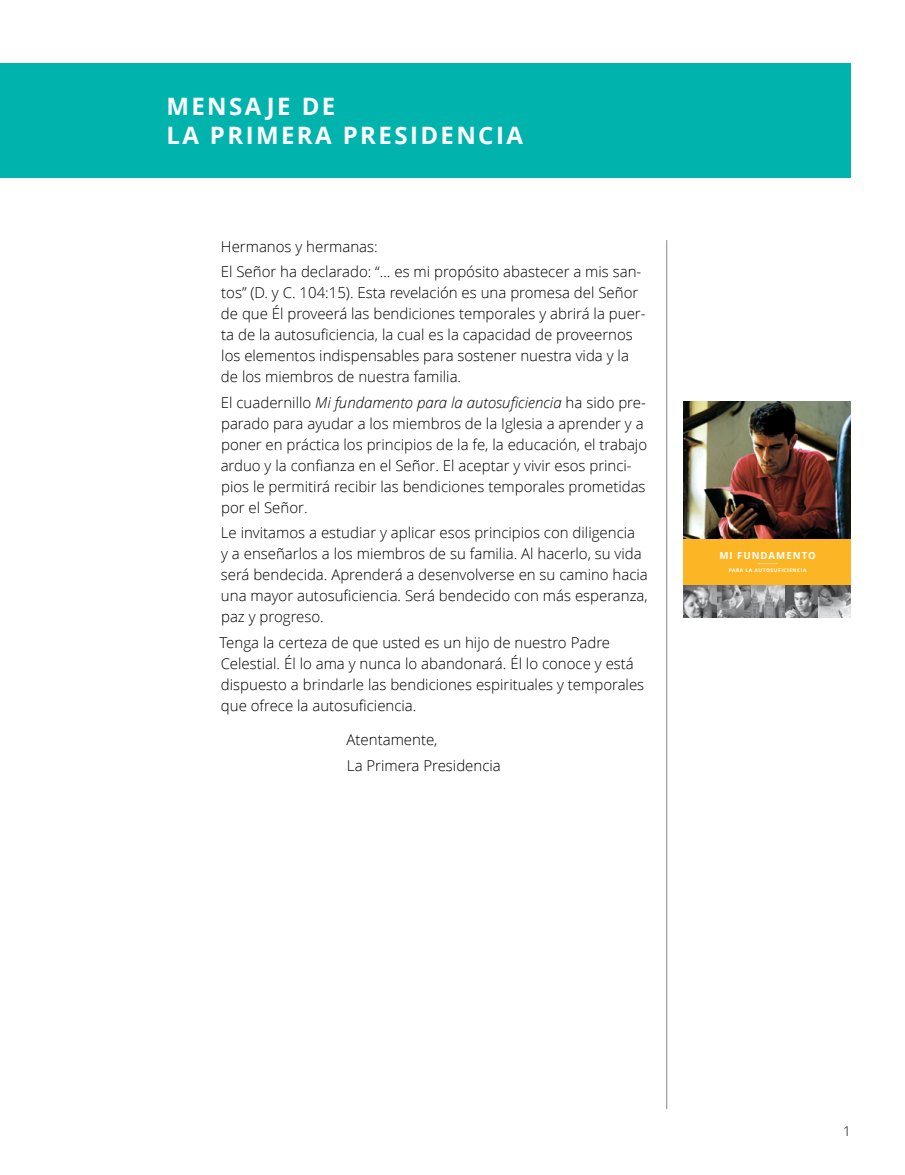
<style>
.page{position:relative;width:905px;height:1175px;background:#fff}
.page>*{position:absolute;margin:0;border:0;box-sizing:border-box;transform-origin:0 0}
.para_CHAP-titlewhite{font:700 24px/28.8px "Zoramlds Lat";letter-spacing:.1em;color:#fff}
.para_p1{font:300 15px/21px "Zoramlds Lat";color:#000}
.para_parasignature{font:300 15px "Zoramlds Lat";color:#000}
.para_parasignaturefi{font:300 15px "Zoramlds Lat";color:#000}
.para_folio{font:300 13.5px "Zoramlds Lat";color:#000}
.t1{font:700 9.75px "Zoramlds Lat";letter-spacing:.1em;color:#fff}
.t2{font:700 4.95px "Zoramlds Lat";letter-spacing:.1em;color:#fff}
.s1{font-style:italic}
</style>
<div class="page">
<div style="left:0;top:63px;width:850px;height:115px;background:#00b4ad"></div>
<hr style="left:666px;top:240px;width:1px;height:868px;background:#848787">
<img style="left:684px;top:585px;width:166px;height:32px">
<div style="left:684px;top:538px;width:166px;height:47px;background:#fcb525"></div>
<img style="left:684px;top:401px;width:166px;height:137px">
<svg style="left:757px;top:563px;width:20px;height:1px"></svg>
<p class="para_CHAP-titlewhite" style="left:166px;top:92px;width:358px">MENSAJE DE<br>LA PRIMERA PRESIDENCIA</p>
<p class="para_p1" style="left:221px;top:236px;width:158px">Hermanos y hermanas:</p>
<p class="para_p1" style="left:221px;top:261px;width:426px">El Señor ha declarado: “… es mi propósito abastecer a mis san&shy;tos” (D. y C. 104:15). Esta revelación es una promesa del Señor de que Él proveerá las bendiciones temporales y abrirá la puer&shy;ta de la autosuficiencia, la cual es la capacidad de proveernos los elementos indispensables para sostener nuestra vida y la de los miembros de nuestra familia.</p>
<p class="para_p1" style="left:221px;top:392px;width:428px">El cuadernillo <span class="s1">Mi fundamento para la autosuficiencia</span> ha sido pre&shy;parado para ayudar a los miembros de la Iglesia a aprender y a poner en práctica los principios de la fe, la educación, el trabajo arduo y la confianza en el Señor. El aceptar y vivir esos princi&shy;pios le permitirá recibir las bendiciones temporales prometidas por el Señor.</p>
<p class="para_p1" style="left:221px;top:522px;width:428px">Le invitamos a estudiar y aplicar esos principios con diligencia<br>y a enseñarlos a los miembros de su familia. Al hacerlo, su vida será bendecida. Aprenderá a desenvolverse en su camino hacia una mayor autosuficiencia. Será bendecido con más esperanza, paz y progreso.</p>
<p class="para_p1" style="left:219px;top:632px;width:426px">Tenga la certeza de que usted es un hijo de nuestro Padre Celestial. Él lo ama y nunca lo abandonará. Él lo conoce y está dispuesto a brindarle las bendiciones espirituales y temporales que ofrece la autosuficiencia.</p>
<p class="para_parasignaturefi" style="left:346px;top:729px;width:92px">Atentamente,</p>
<p class="para_parasignature" style="left:347px;top:754px;width:155px">La Primera Presidencia</p>
<p class="t1" style="left:719px;top:549px;width:98px">MI FUNDAMENTO</p>
<p class="t2" style="left:728px;top:566px;width:79px">PARA LA AUTOSUFICIENCIA</p>
<p class="para_folio" style="left:843px;top:1121px;width:9px">1</p>
</div>
